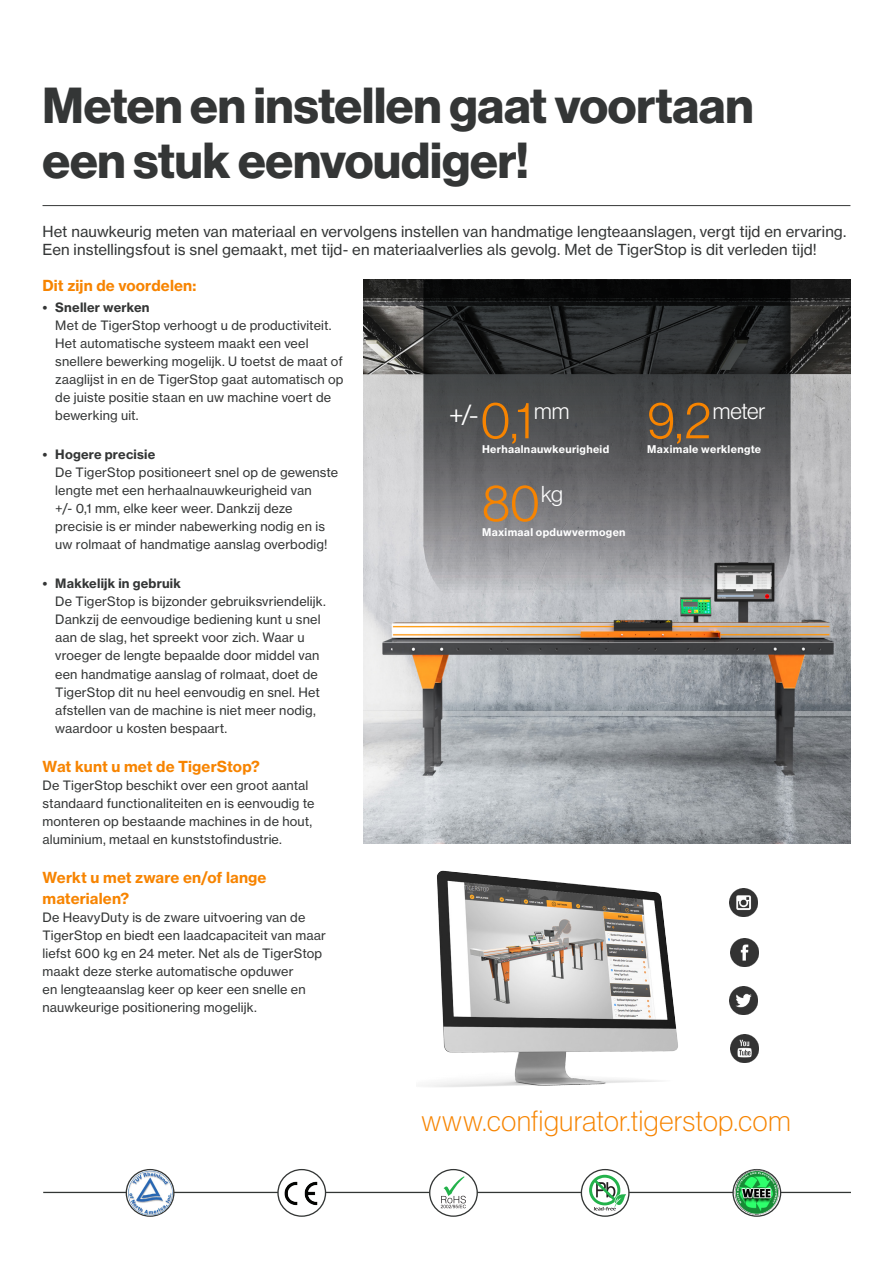
<style>
.page{position:relative;width:893px;height:1263px;background:#fff}
.page>*{position:absolute;margin:0;border:0;box-sizing:border-box;transform-origin:0 0}
.Note{font:51px "N Haas Grotesk DS Pro 45 Lt";color:#f78400}
.Note-2{font:49.5px/55.5px "N Haas Grotesk DS Pro 75 Bd";letter-spacing:-.005em;color:#343636}
.Note-3{font:28.5px "N Haas Grotesk DS Pro 35 X Lt";letter-spacing:.025em;color:#f78400}
.Note-4{font:28.5px "N Haas Grotesk DS Pro 45 Lt";color:#fff}
.Note-5{font:22.5px "N Haas Grotesk DS Pro 45 Lt";letter-spacing:-.01em;color:#fff}
.Note-6{font:15px/18px "N Haas Grotesk TX Pro 55 Rg";letter-spacing:.005em;color:#343636}
.Note-7{font:15px/21px "N Haas Grotesk TX Pro 75 Bd";letter-spacing:.01em;color:#f78400}
.Note-8{font:12.75px/18px "N Haas Grotesk TX Pro 55 Rg";letter-spacing:.01em;color:#343636}
.Note-9{font:12.75px "N Haas Grotesk TX Pro 75 Bd";letter-spacing:.015em;color:#343636}
.Note-10{font:10.5px "N Haas Grotesk TX Pro 75 Bd";letter-spacing:.03em;color:#fff}
</style>
<div class="page">
<hr style="left:43px;top:1192px;width:807px;height:1px;background:#333635">
<svg style="left:581px;top:1169px;width:48px;height:47px"></svg>
<div style="left:581px;top:1169px;width:49px;height:48px;border:1px solid #333635;border-radius:50%"></div>
<svg style="left:430px;top:1169px;width:47px;height:47px"></svg>
<div style="left:429px;top:1169px;width:49px;height:48px;border:1px solid #333635;border-radius:50%"></div>
<svg style="left:278px;top:1169px;width:48px;height:47px"></svg>
<div style="left:277px;top:1169px;width:49px;height:48px;border:1px solid #333635;border-radius:50%"></div>
<svg style="left:441px;top:1176px;width:25px;height:32px"></svg>
<svg style="left:589px;top:1175px;width:37px;height:35px"></svg>
<img style="left:730px;top:1169px;width:54px;height:48px">
<img style="left:124px;top:1169px;width:57px;height:47px">
<img style="left:280px;top:1179px;width:46px;height:31px">
<img style="left:426px;top:870px;width:252px;height:217px">
<img style="left:730px;top:938px;width:28px;height:28px">
<img style="left:730px;top:888px;width:28px;height:28px">
<img style="left:730px;top:986px;width:28px;height:28px">
<img style="left:730px;top:1035px;width:28px;height:28px">
<img style="left:364px;top:280px;width:486px;height:563px">
<svg style="left:423px;top:280px;width:367px;height:329px;background:#5b5c5e"></svg>
<hr style="left:43px;top:205px;width:807px;height:1px;background:#343636">
<p class="Note-2" style="left:43px;top:78px;width:713px">Meten en instellen gaat voortaan een stuk eenvoudiger!</p>
<p class="Note-6" style="left:43px;top:222px;width:805px">Het nauwkeurig meten van materiaal en vervolgens instellen van handmatige lengteaanslagen, vergt tijd en ervaring.<br>Een instellingsfout is snel gemaakt, met tijd- en materiaalverlies als gevolg. Met de TigerStop is dit verleden tijd!</p>
<p class="Note-7" style="left:43px;top:275px;width:155px">Dit zijn de voordelen:</p>
<p class="Note-9" style="left:43px;top:300px;width:109px">• Sneller werken</p>
<p class="Note-8" style="left:55px;top:317px;width:290px">Met de TigerStop verhoogt u de productiviteit.<br>Het automatische systeem maakt een veel snellere bewerking mogelijk. U toetst de maat of zaaglijst in en de TigerStop gaat automatisch op de juiste positie staan en uw machine voert de bewerking uit.</p>
<p class="Note-9" style="left:43px;top:447px;width:114px">• Hogere precisie</p>
<p class="Note-8" style="left:55px;top:464px;width:284px">De TigerStop positioneert snel op de gewenste lengte met een herhaalnauwkeurigheid van<br>+/- 0,1 mm, elke keer weer. Dankzij deze precisie is er minder nabewerking nodig en is uw rolmaat of handmatige aanslag overbodig!</p>
<p class="Note-9" style="left:43px;top:576px;width:140px">• Makkelijk in gebruik</p>
<p class="Note-8" style="left:55px;top:593px;width:272px">De TigerStop is bijzonder gebruiksvriendelijk.<br>Dankzij de eenvoudige bediening kunt u snel aan de slag, het spreekt voor zich. Waar u vroeger de lengte bepaalde door middel van een handmatige aanslag of rolmaat, doet de TigerStop dit nu heel eenvoudig en snel. Het afstellen van de machine is niet meer nodig, waardoor u kosten bespaart.</p>
<p class="Note-7" style="left:43px;top:755px;width:219px">Wat kunt u met de TigerStop?</p>
<p class="Note-8" style="left:43px;top:776px;width:273px">De TigerStop beschikt over een groot aantal standaard functionaliteiten en is eenvoudig te monteren op bestaande machines in de hout, aluminium, metaal en kunststofindustrie.</p>
<p class="Note-7" style="left:43px;top:866px;width:226px">Werkt u met zware en/of lange materialen?</p>
<p class="Note-8" style="left:43px;top:908px;width:285px">De HeavyDuty is de zware uitvoering van de TigerStop en biedt een laadcapaciteit van maar liefst 600 kg en 24 meter. Net als de TigerStop maakt deze sterke automatische opduwer<br>en lengteaanslag keer op keer een snelle en nauwkeurige positionering mogelijk.</p>
<p class="Note" style="left:481px;top:392px;width:54px">0,1</p>
<p class="Note" style="left:647px;top:392px;width:65px">9,2</p>
<p class="Note-10" style="left:482px;top:443px;width:129px">Herhaalnauwkeurigheid</p>
<p class="Note-10" style="left:647px;top:443px;width:115px">Maximale werklengte</p>
<p class="Note-5" style="left:541px;top:481px;width:23px">kg</p>
<p class="Note-4" style="left:449px;top:399px;width:31px">+/-</p>
<p class="Note-5" style="left:534px;top:398px;width:37px">mm</p>
<p class="Note-5" style="left:713px;top:398px;width:54px">meter</p>
<p class="Note" style="left:482px;top:474px;width:59px">80</p>
<p class="Note-10" style="left:482px;top:525px;width:145px">Maximaal opduwvermogen</p>
<p class="Note-3" style="left:421px;top:1105px;width:371px">www.configurator.tigerstop.com</p>
</div>
